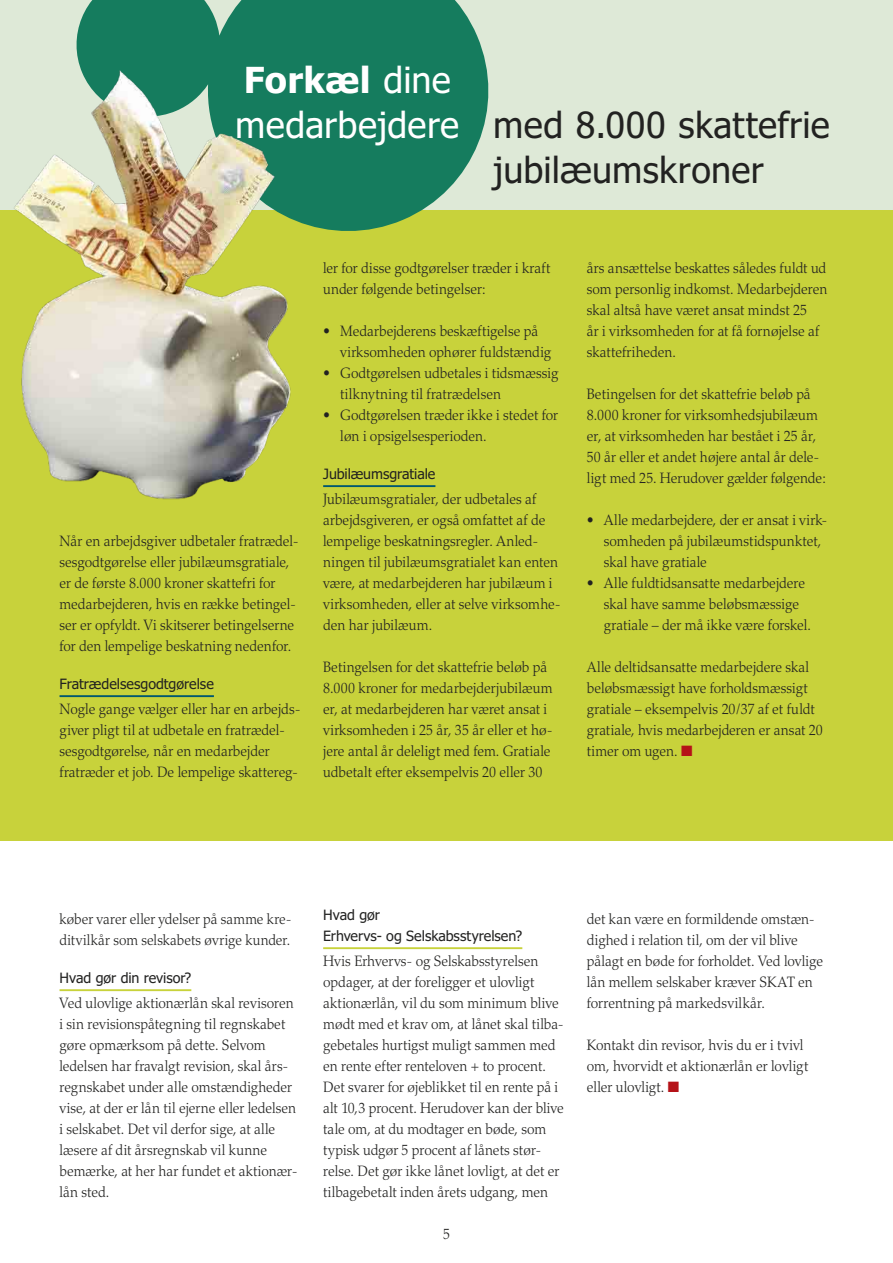
<style>
.page{position:relative;width:893px;height:1263px;background:#fff}
.page>*{position:absolute;margin:0;border:0;box-sizing:border-box;transform-origin:0 0}
.t1{font:36px "Tahoma";letter-spacing:.01em;color:#222221}
.t2{font:700 36px "Tahoma";letter-spacing:.01em;color:#fff}
.t3{font:300 15px/21px "Palatino";color:#222221;scale:.93 1}
.t4{font:300 15px/21px "Palatino";color:#222221;scale:.92 1}
.t5{font:14.25px/21px "Tahoma";letter-spacing:-.005em;color:#222221}
.s1{font-weight:400}
.s2{color:#fff}
.s3{color:#b51218}
</style>
<div class="page">
<div style="left:0;top:0;width:893px;height:285px;background:#dee9d7"></div>
<hr style="left:60px;top:989px;width:131px;height:2px;background:#c8d23b">
<hr style="left:323px;top:947px;width:199px;height:2px;background:#c8d23b">
<div style="left:0;top:210px;width:893px;height:630px;background:#c8d23b"></div>
<hr style="left:323px;top:485px;width:112px;height:2px;background:#005870">
<hr style="left:60px;top:695px;width:154px;height:2px;background:#005870">
<svg style="left:76px;top:0;width:413px;height:231px;background:#2a8765"></svg>
<img style="left:14px;top:63px;width:288px;height:437px">
<h1 class="t2" style="left:244px;top:55px;width:209px">Forkæl <span class="s1">dine</span></h1>
<h1 class="t1" style="left:235px;top:101px;width:596px"><span class="s2">medarbejdere</span> med 8.000 skattefrie</h1>
<h1 class="t1" style="left:493px;top:146px;width:272px">jubilæumskroner</h1>
<p class="t3" style="left:60px;top:531px;width:259px">Når en arbejdsgiver udbetaler fratrædel&shy;sesgodtgørelse eller jubilæumsgratiale, er de første 8.000 kroner skattefri for medarbejderen, hvis en række betingel&shy;ser er opfyldt. Vi skitserer betingelserne for den lempelige beskatning nedenfor.</p>
<p class="t5" style="left:60px;top:672px;width:156px">Fratrædelsesgodtgørelse</p>
<p class="t3" style="left:60px;top:699px;width:261px">Nogle gange vælger eller har en arbejds&shy;giver pligt til at udbetale en fratrædel&shy;sesgodtgørelse, når en medarbejder fratræder et job. De lempelige skattereg-</p>
<p class="t3" style="left:323px;top:258px;width:246px">ler for disse godtgørelser træder i kraft under følgende betingelser:</p>
<p class="t3" style="left:340px;top:321px;width:228px;text-indent:-17px">• Medarbejderens beskæftigelse på virksomheden ophører fuldstændig</p>
<p class="t3" style="left:340px;top:363px;width:236px;text-indent:-17px">• Godtgørelsen udbetales i tidsmæssig tilknytning til fratrædelsen</p>
<p class="t3" style="left:340px;top:405px;width:236px;text-indent:-17px">• Godtgørelsen træder ikke i stedet for løn i opsigelsesperioden.</p>
<p class="t5" style="left:323px;top:462px;width:114px">Jubilæumsgratiale</p>
<p class="t3" style="left:323px;top:489px;width:257px">Jubilæumsgratialer, der udbetales af arbejdsgiveren, er også omfattet af de lempelige beskatningsregler. Anled&shy;ningen til jubilæumsgratialet kan enten være, at medarbejderen har jubilæum i virksomheden, eller at selve virksomhe&shy;den har jubilæum.</p>
<p class="t3" style="left:323px;top:657px;width:248px">Betingelsen for det skattefrie beløb på 8.000 kroner for medarbejderjubilæum er, at medarbejderen har været ansat i virksomheden i 25 år, 35 år eller et hø&shy;jere antal år deleligt med fem. Gratiale udbetalt efter eksempelvis 20 eller 30</p>
<p class="t3" style="left:587px;top:258px;width:260px">års ansættelse beskattes således fuldt ud som personlig indkomst. Medarbejderen skal altså have været ansat mindst 25<br>år i virksomheden for at få fornøjelse af skattefriheden.</p>
<p class="t3" style="left:587px;top:384px;width:259px">Betingelsen for det skattefrie beløb på 8.000 kroner for virksomhedsjubilæum er, at virksomheden har bestået i 25 år, 50 år eller et andet højere antal år dele&shy;ligt med 25. Herudover gælder følgende:</p>
<p class="t3" style="left:604px;top:510px;width:242px;text-indent:-17px">• Alle medarbejdere, der er ansat i virk&shy;somheden på jubilæumstidspunktet, skal have gratiale</p>
<p class="t3" style="left:604px;top:573px;width:224px;text-indent:-17px">• Alle fuldtidsansatte medarbejdere skal have samme beløbsmæssige gratiale – der må ikke være forskel.</p>
<p class="t3" style="left:587px;top:657px;width:255px">Alle deltidsansatte medarbejdere skal beløbsmæssigt have forholdsmæssigt gratiale – eksempelvis 20/37 af et fuldt gratiale, hvis medarbejderen er ansat 20 timer om ugen. <span class="s3">■</span></p>
<p class="t4" style="left:60px;top:909px;width:254px">køber varer eller ydelser på samme kre&shy;ditvilkår som selskabets øvrige kunder.</p>
<p class="t5" style="left:60px;top:966px;width:133px">Hvad gør din revisor?</p>
<p class="t3" style="left:60px;top:993px;width:257px">Ved ulovlige aktionærlån skal revisoren i sin revisionspåtegning til regnskabet gøre opmærksom på dette. Selvom ledelsen har fravalgt revision, skal års&shy;regnskabet under alle omstændigheder vise, at der er lån til ejerne eller ledelsen i selskabet. Det vil derfor sige, at alle læsere af dit årsregnskab vil kunne bemærke, at her har fundet et aktionær&shy;lån sted.</p>
<p class="t5" style="left:323px;top:903px;width:201px">Hvad gør<br>Erhvervs- og Selskabsstyrelsen?</p>
<p class="t3" style="left:323px;top:951px;width:260px">Hvis Erhvervs- og Selskabsstyrelsen opdager, at der foreligger et ulovligt aktionærlån, vil du som minimum blive mødt med et krav om, at lånet skal tilba&shy;gebetales hurtigst muligt sammen med en rente efter renteloven + to procent.<br>Det svarer for øjeblikket til en rente på i alt 10,3 procent. Herudover kan der blive tale om, at du modtager en bøde, som typisk udgør 5 procent af lånets stør&shy;relse. Det gør ikke lånet lovligt, at det er tilbagebetalt inden årets udgang, men</p>
<p class="t3" style="left:443px;top:1224px;width:9px">5</p>
<p class="t3" style="left:587px;top:909px;width:256px">det kan være en formildende omstæn&shy;dighed i relation til, om der vil blive pålagt en bøde for forholdet. Ved lovlige lån mellem selskaber kræver SKAT en forrentning på markedsvilkår.</p>
<p class="t3" style="left:587px;top:1035px;width:240px">Kontakt din revisor, hvis du er i tvivl om, hvorvidt et aktionærlån er lovligt eller ulovligt. <span class="s3">■</span></p>
</div>
